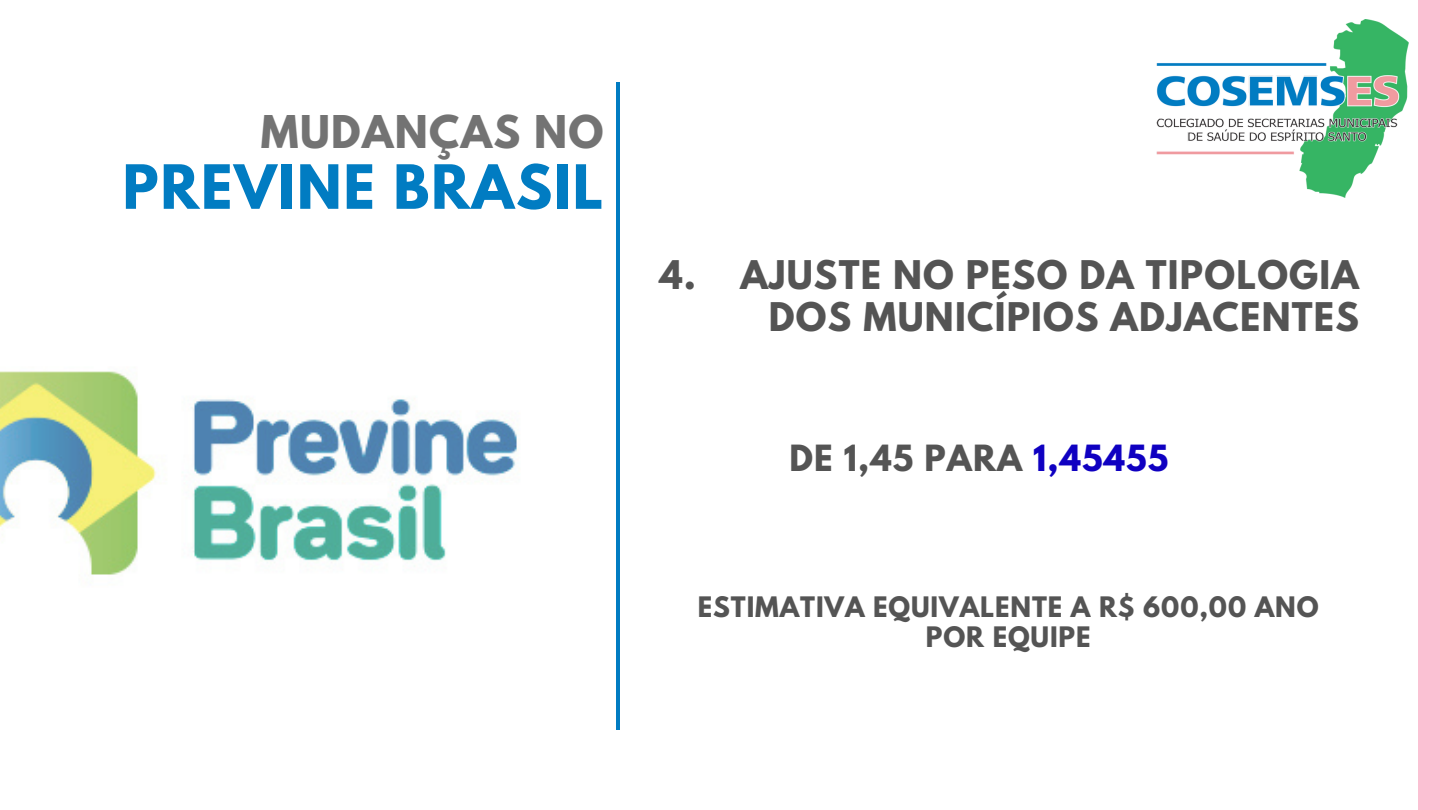
<style>
.page{position:relative;width:1440px;height:810px;background:#fff}
.page>*{position:absolute;margin:0;border:0;box-sizing:border-box;transform-origin:0 0}
.t1{font:700 54px "League Spartan";letter-spacing:.035em;color:#017cc2}
.t2{font:700 40px "League Spartan";letter-spacing:.035em;color:#737373}
.t3{font:700 35px/42px "League Spartan";letter-spacing:.035em;color:#545454;text-align:right}
.t4{font:700 32px "League Spartan";letter-spacing:.035em;color:#545454}
.t5{font:700 25px/30px "League Spartan";letter-spacing:.035em;color:#545454;text-align:center}
.s1{color:#0f00c1}
</style>
<div class="page">
<hr style="left:616px;top:82px;width:4px;height:648px;background:#017cc2">
<div style="left:1418px;top:0;width:22px;height:810px;background:#fac1d3"></div>
<img style="left:1157px;top:20px;width:252px;height:177px">
<img style="left:0;top:371px;width:518px;height:204px">
<p class="t2" style="left:261px;top:112px;width:344px">MUDANÇAS NO</p>
<p class="t1" style="left:123px;top:160px;width:482px">PREVINE BRASIL</p>
<p class="t3" style="left:659px;top:258px;width:701px">4. AJUSTE NO PESO DA TIPOLOGIA<br>DOS MUNICÍPIOS ADJACENTES</p>
<p class="t4" style="left:790px;top:442px;width:380px">DE 1,45 PARA <span class="s1">1,45455</span></p>
<p class="t5" style="left:698px;top:595px;width:622px">ESTIMATIVA EQUIVALENTE A R$ 600,00 ANO<br>POR EQUIPE</p>
</div>
